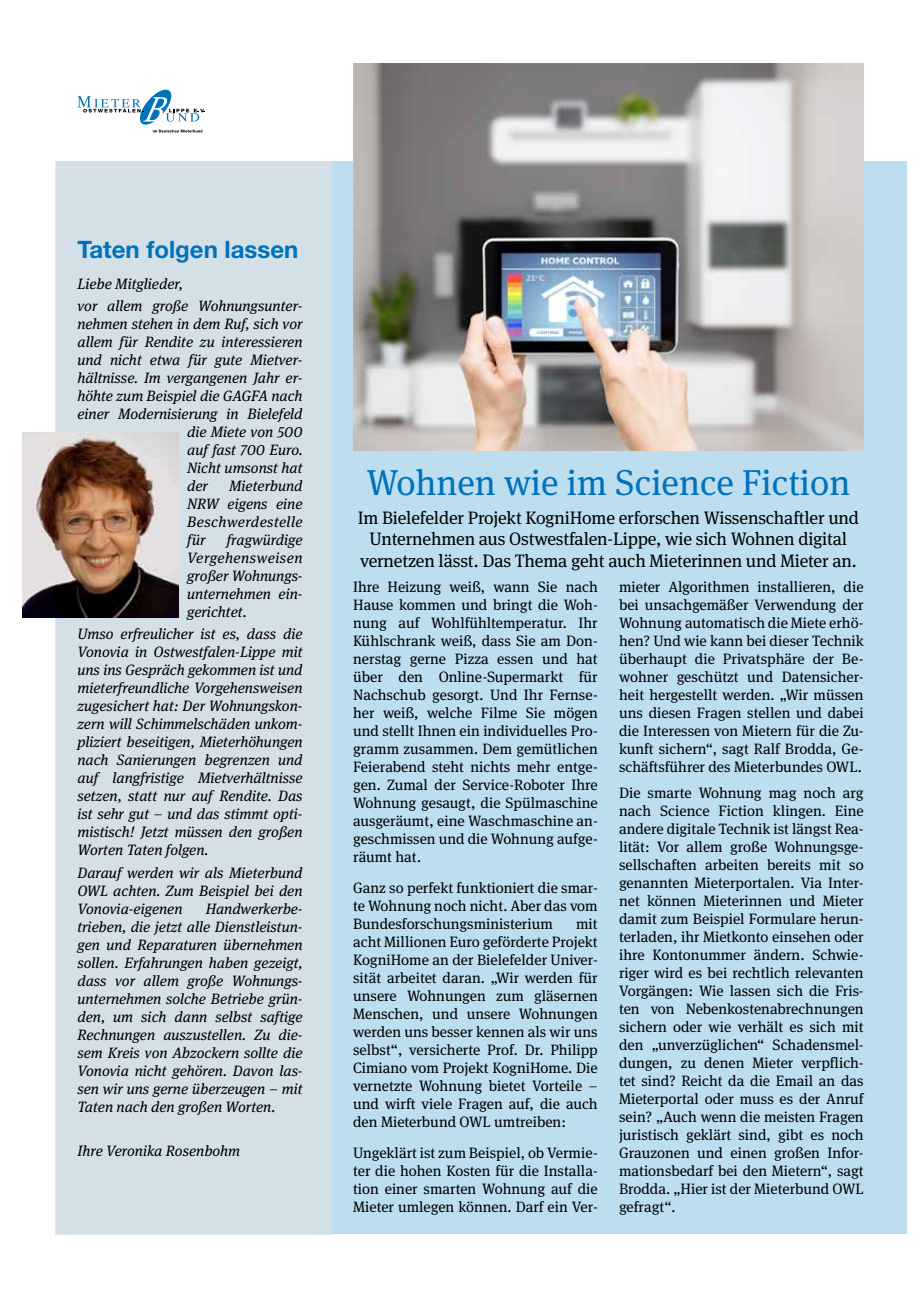
<style>
.page{position:relative;width:919px;height:1289px;background:#fff}
.page>*{position:absolute;margin:0;border:0;box-sizing:border-box;transform-origin:0 0}
.t1{font:36px "Meta Serif";color:#0072bc}
.t2{font:700 24px "Helvetica Neue";color:#0072bc}
.t3{font:18px/21.6px "Meta Serif";letter-spacing:-.01em;color:#000;text-align:center}
.t4{font:15px/18px "Meta Serif";color:#000;text-align:justify}
.t5{font:italic 15px/18px "Meta Serif Lf";color:#000;text-align:justify}
</style>
<div class="page">
<div style="left:56px;top:162px;width:850px;height:1071px;background:#bcdeef"></div>
<div style="left:55px;top:161px;width:277px;height:1073px;background:#d3e0e7;border:2px solid #d3e0e7"></div>
<svg style="left:77px;top:90px;width:128px;height:42px"></svg>
<img style="left:23px;top:432px;width:156px;height:185px">
<img style="left:353px;top:64px;width:510px;height:386px">
<h2 class="t2" style="left:77px;top:234px;width:222px">Taten folgen lassen</h2>
<p class="t5" style="left:77px;top:271px;width:226px;line-height:22.2px">Liebe Mitglieder,<br>vor allem große Wohnungsunter-</p>
<p class="t5" style="left:77px;top:313px;width:226px">nehmen stehen in dem Ruf, sich vor</p>
<p class="t5" style="left:77px;top:331px;width:226px">allem für Rendite zu interessieren</p>
<p class="t5" style="left:77px;top:349px;width:226px">und nicht etwa für gute Mietver-</p>
<p class="t5" style="left:77px;top:367px;width:226px">hältnisse. Im vergangenen Jahr er-</p>
<p class="t5" style="left:77px;top:385px;width:226px">höhte zum Beispiel die GAGFA nach</p>
<p class="t5" style="left:77px;top:403px;width:226px">einer Modernisierung in Bielefeld</p>
<p class="t5" style="left:187px;top:421px;width:117px">die Miete von 500</p>
<p class="t5" style="left:187px;top:439px;width:117px">auf fast 700 Euro.</p>
<p class="t5" style="left:187px;top:457px;width:117px">Nicht umsonst hat</p>
<p class="t5" style="left:187px;top:475px;width:22px">der</p>
<p class="t5" style="left:187px;top:475px;width:117px;text-indent:42px">Mieterbund NRW eigens eine Beschwerdestelle für</p>
<p class="t5" style="left:187px;top:529px;width:117px;text-indent:40px">fragwürdige Vergehensweisen großer Wohnungs&shy;unternehmen ein&shy;gerichtet.</p>
<p class="t5" style="left:77px;top:623px;width:227px">Umso erfreulicher ist es, dass die Vonovia in Ostwestfalen-Lippe mit uns ins Gespräch gekommen ist und mieterfreundliche Vorgehensweisen zugesichert hat: Der Wohnungskon&shy;zern will Schimmelschäden unkom&shy;pliziert beseitigen, Mieterhöhungen nach Sanierungen begrenzen und auf langfristige Mietverhältnisse setzen, statt nur auf Rendite. Das ist sehr gut – und das stimmt opti&shy;mistisch! Jetzt müssen den großen Worten Taten folgen.</p>
<p class="t5" style="left:77px;top:862px;width:227px">Darauf werden wir als Mieterbund OWL achten. Zum Beispiel bei den Vonovia-eigenen</p>
<p class="t5" style="left:77px;top:898px;width:227px;text-indent:128px">Handwerkerbe&shy;trieben, die jetzt alle Dienstleistun&shy;gen und Reparaturen übernehmen sollen. Erfahrungen haben gezeigt, dass vor allem große Wohnungs&shy;unternehmen solche Betriebe grün&shy;den, um sich dann selbst saftige Rechnungen auszustellen. Zu die&shy;sem Kreis von Abzockern sollte die Vonovia nicht gehören. Davon las&shy;sen wir uns gerne überzeugen – mit Taten nach den großen Worten.</p>
<p class="t5" style="left:77px;top:1140px;width:164px">Ihre Veronika Rosenbohm</p>
<h1 class="t1" style="left:366px;top:461px;width:485px">Wohnen wie im Science Fiction</h1>
<p class="t3" style="left:357px;top:506px;width:503px">Im Bielefelder Projekt KogniHome erforschen Wissenschaftler und<br>Unternehmen aus Ostwestfalen-Lippe, wie sich Wohnen digital vernetzen lässt. Das Thema geht auch Mieterinnen und Mieter an.</p>
<p class="t4" style="left:353px;top:578px;width:246px">Ihre Heizung weiß, wann Sie nach Hause kommen und bringt die Woh&shy;nung auf Wohlfühltemperatur. Ihr Kühlschrank weiß, dass Sie am Don&shy;nerstag gerne Pizza essen und hat über den Online-Supermarkt für Nachschub gesorgt. Und Ihr Fernse&shy;her weiß, welche Filme Sie mögen und stellt Ihnen ein individuelles Pro&shy;gramm zusammen. Dem gemütlichen Feierabend steht nichts mehr entge&shy;gen. Zumal der Service-Roboter Ihre Wohnung gesaugt, die Spülmaschine ausgeräumt, eine Waschmaschine an&shy;geschmissen und die Wohnung aufge&shy;räumt hat.</p>
<p class="t4" style="left:353px;top:879px;width:246px">Ganz so perfekt funktioniert die smar&shy;te Wohnung noch nicht. Aber das vom Bundesforschungsministerium</p>
<p class="t4" style="left:619px;top:578px;width:246px">mieter Algorithmen installieren, die bei unsachgemäßer Verwendung der Wohnung automatisch die Miete erhö&shy;hen? Und wie kann bei dieser Technik überhaupt die Privatsphäre der Be&shy;wohner geschützt und Datensicher&shy;heit hergestellt werden. „Wir müssen uns diesen Fragen stellen und dabei die Interessen von Mietern für die Zu&shy;kunft sichern“, sagt Ralf Brodda, Ge&shy;schäftsführer des Mieterbundes OWL.</p>
<p class="t4" style="left:619px;top:783px;width:246px">Die smarte Wohnung mag noch arg nach Science Fiction klingen. Eine andere digitale Technik ist längst Rea&shy;lität: Vor allem große Wohnungsge&shy;sellschaften arbeiten bereits mit so genannten Mieterportalen. Via Inter&shy;net können Mieterinnen und Mieter damit zum Beispiel Formulare herun&shy;terladen, ihr Mietkonto einsehen oder ihre Kontonummer ändern. Schwie&shy;riger wird es bei rechtlich relevanten Vorgängen: Wie lassen sich die Fris&shy;ten von Nebenkostenabrechnungen sichern oder wie verhält es sich mit den „unverzüglichen“ Schadensmel&shy;dungen, zu denen Mieter verpflich&shy;tet sind? Reicht da die Email an das Mieterportal oder muss es der Anruf sein? „Auch wenn die meisten Fragen juristisch geklärt sind, gibt es noch Grauzonen und einen großen Infor&shy;mationsbedarf bei den Mietern“, sagt Brodda. „Hier ist der Mieterbund OWL gefragt“.</p>
<p class="t4" style="left:353px;top:915px;width:246px;text-indent:223px">mit acht Millionen Euro geförderte Projekt KogniHome an der Bielefelder Univer&shy;sität arbeitet daran. „Wir werden für unsere Wohnungen zum gläsernen Menschen, und unsere Wohnungen werden uns besser kennen als wir uns selbst“, versicherte Prof. Dr. Philipp Cimiano vom Projekt KogniHome. Die vernetzte Wohnung bietet Vorteile – und wirft viele Fragen auf, die auch den Mieterbund OWL umtreiben:</p>
<p class="t4" style="left:353px;top:1144px;width:246px">Ungeklärt ist zum Beispiel, ob Vermie&shy;ter die hohen Kosten für die Installa&shy;tion einer smarten Wohnung auf die Mieter umlegen können. Darf ein Ver-</p>
</div>
